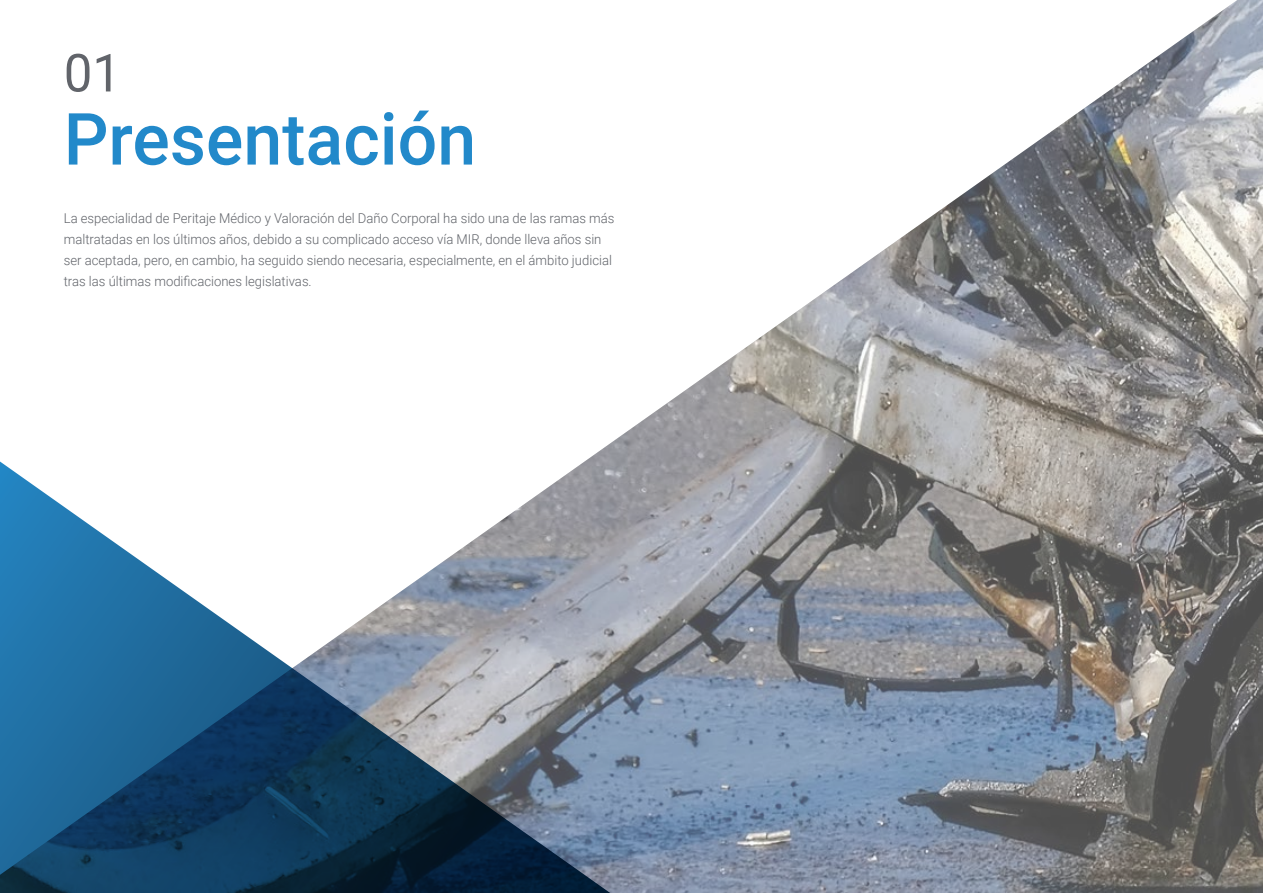
<style>
.page{position:relative;width:1263px;height:893px;background:#fff}
.page>*{position:absolute;margin:0;border:0;box-sizing:border-box;transform-origin:0 0}
.t1{font:500 72px "Roboto";color:#2289ca}
.t2{font:52.5px "Roboto";color:#61646a}
.t3{font:300 13.5px/21px "Roboto";color:#61646a}
</style>
<div class="page">
<img style="left:607px;top:0;width:656px;height:893px">
<svg style="left:0;top:446px;width:640px;height:447px"></svg>
<h2 class="t2" style="left:64px;top:36px;width:59px">01</h2>
<h1 class="t1" style="left:64px;top:89px;width:414px">Presentación</h1>
<p class="t3" style="left:64px;top:207px;width:552px">La especialidad de Peritaje Médico y Valoración del Daño Corporal ha sido una de las ramas más maltratadas en los últimos años, debido a su complicado acceso vía MIR, donde lleva años sin ser aceptada, pero, en cambio, ha seguido siendo necesaria, especialmente, en el ámbito judicial tras las últimas modificaciones legislativas.</p>
</div>
